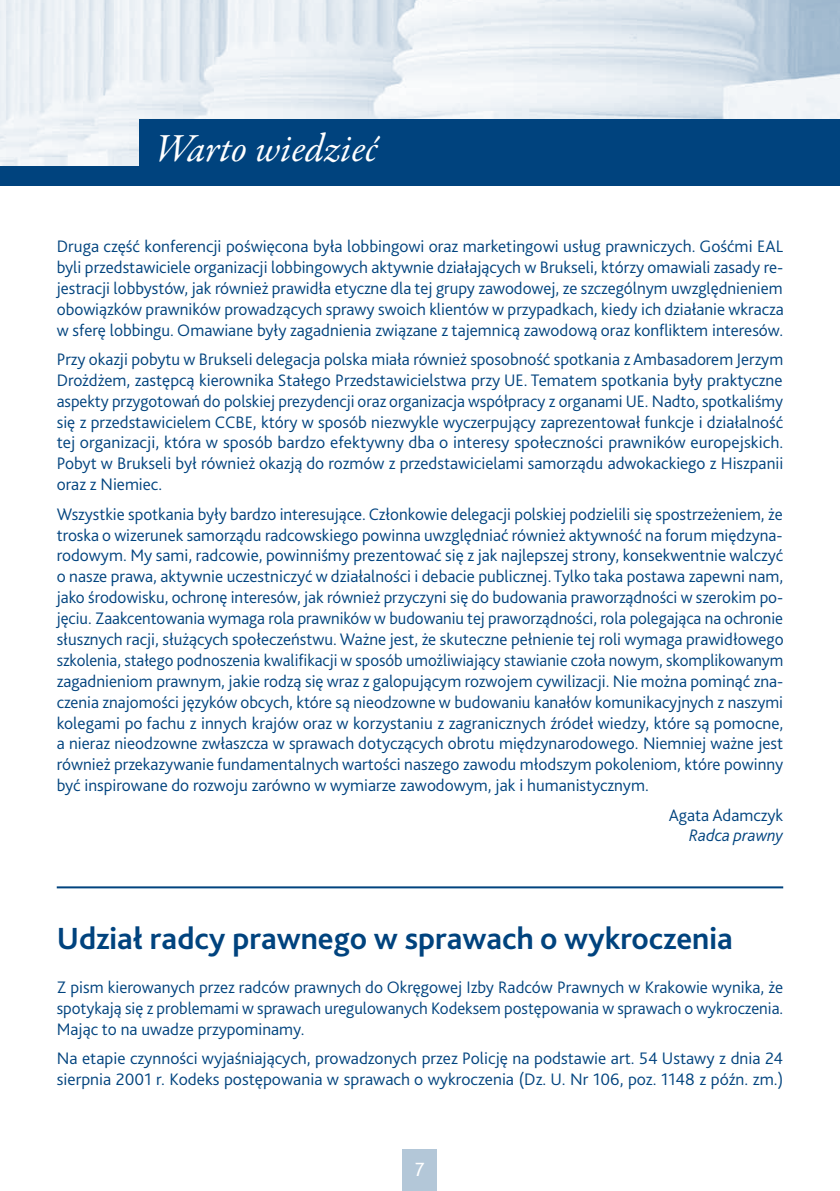
<style>
.page{position:relative;width:840px;height:1191px;background:#fff}
.page>*{position:absolute;margin:0;border:0;box-sizing:border-box;transform-origin:0 0}
.t1{font:italic 40px "Garamond Premr Pro";color:#fff}
.t2{font:700 32px "Bliss 2";color:#00437e}
.t3{font:20px "Bliss 2";color:#fff}
.t4{font:300 17.4px/20.8px "Bliss 2";color:#00437e;text-align:justify}
.t5{font:italic 300 17.4px "Bliss 2";color:#00437e}
</style>
<div class="page">
<img style="left:0;top:0;width:839px;height:166px">
<div style="left:403px;top:1149px;width:34px;height:42px;background:#b3c7d8"></div>
<div style="left:139px;top:119px;width:700px;height:53px;background:#00437e"></div>
<div style="left:0;top:166px;width:839px;height:20px;background:#00437e"></div>
<hr style="left:57px;top:886px;width:725px;height:2px;background:#00437e">
<h1 class="t1" style="left:155px;top:123px;width:223px">Warto wiedzieć</h1>
<p class="t4" style="left:57px;top:235px;width:728px">Druga część konferencji poświęcona była lobbingowi oraz marketingowi usług prawniczych. Gośćmi EAL byli przedstawiciele organizacji lobbingowych aktywnie działających w Brukseli, którzy omawiali zasady re&shy;jestracji lobbystów, jak również prawidła etyczne dla tej grupy zawodowej, ze szczególnym uwzględnieniem obowiązków prawników prowadzących sprawy swoich klientów w przypadkach, kiedy ich działanie wkracza w sferę lobbingu. Omawiane były zagadnienia związane z tajemnicą zawodową oraz konfliktem interesów.</p>
<p class="t4" style="left:57px;top:348px;width:727px">Przy okazji pobytu w Brukseli delegacja polska miała również sposobność spotkania z Ambasadorem Jerzym Drożdżem, zastępcą kierownika Stałego Przedstawicielstwa przy UE. Tematem spotkania były praktyczne aspekty przygotowań do polskiej prezydencji oraz organizacja współpracy z organami UE. Nadto, spotkaliśmy się z przedstawicielem CCBE, który w sposób niezwykle wyczerpujący zaprezentował funkcje i działalność tej organizacji, która w sposób bardzo efektywny dba o interesy społeczności prawników europejskich.<br>Pobyt w Brukseli był również okazją do rozmów z przedstawicielami samorządu adwokackiego z Hiszpanii oraz z Niemiec.</p>
<p class="t4" style="left:57px;top:503px;width:728px">Wszystkie spotkania były bardzo interesujące. Członkowie delegacji polskiej podzielili się spostrzeżeniem, że troska o wizerunek samorządu radcowskiego powinna uwzględniać również aktywność na forum międzyna&shy;rodowym. My sami, radcowie, powinniśmy prezentować się z jak najlepszej strony, konsekwentnie walczyć o nasze prawa, aktywnie uczestniczyć w działalności i debacie publicznej. Tylko taka postawa zapewni nam, jako środowisku, ochronę interesów, jak również przyczyni się do budowania praworządności w szerokim po&shy;jęciu. Zaakcentowania wymaga rola prawników w budowaniu tej praworządności, rola polegająca na ochronie słusznych racji, służących społeczeństwu. Ważne jest, że skuteczne pełnienie tej roli wymaga prawidłowego szkolenia, stałego podnoszenia kwalifikacji w sposób umożliwiający stawianie czoła nowym, skomplikowanym zagadnieniom prawnym, jakie rodzą się wraz z galopującym rozwojem cywilizacji. Nie można pominąć zna&shy;czenia znajomości języków obcych, które są nieodzowne w budowaniu kanałów komunikacyjnych z naszymi kolegami po fachu z innych krajów oraz w korzystaniu z zagranicznych źródeł wiedzy, które są pomocne, a nieraz nieodzowne zwłaszcza w sprawach dotyczących obrotu międzynarodowego. Niemniej ważne jest również przekazywanie fundamentalnych wartości naszego zawodu młodszym pokoleniom, które powinny być inspirowane do rozwoju zarówno w wymiarze zawodowym, jak i humanistycznym.</p>
<p class="t4" style="left:668px;top:804px;width:116px">Agata Adamczyk</p>
<p class="t5" style="left:688px;top:825px;width:96px">Radca prawny</p>
<h2 class="t2" style="left:57px;top:919px;width:677px">Udział radcy prawnego w sprawach o wykroczenia</h2>
<p class="t4" style="left:57px;top:976px;width:727px">Z pism kierowanych przez radców prawnych do Okręgowej Izby Radców Prawnych w Krakowie wynika, że spotykają się z problemami w sprawach uregulowanych Kodeksem postępowania w sprawach o wykroczenia.<br>Mając to na uwadze przypominamy.</p>
<p class="t4" style="left:57px;top:1047px;width:727px">Na etapie czynności wyjaśniających, prowadzonych przez Policję na podstawie art. 54 Ustawy z dnia 24 sierpnia 2001 r. Kodeks postępowania w sprawach o wykroczenia (Dz. U. Nr 106, poz. 1148 z późn. zm.)</p>
<p class="t3" style="left:415px;top:1156px;width:11px">7</p>
</div>
